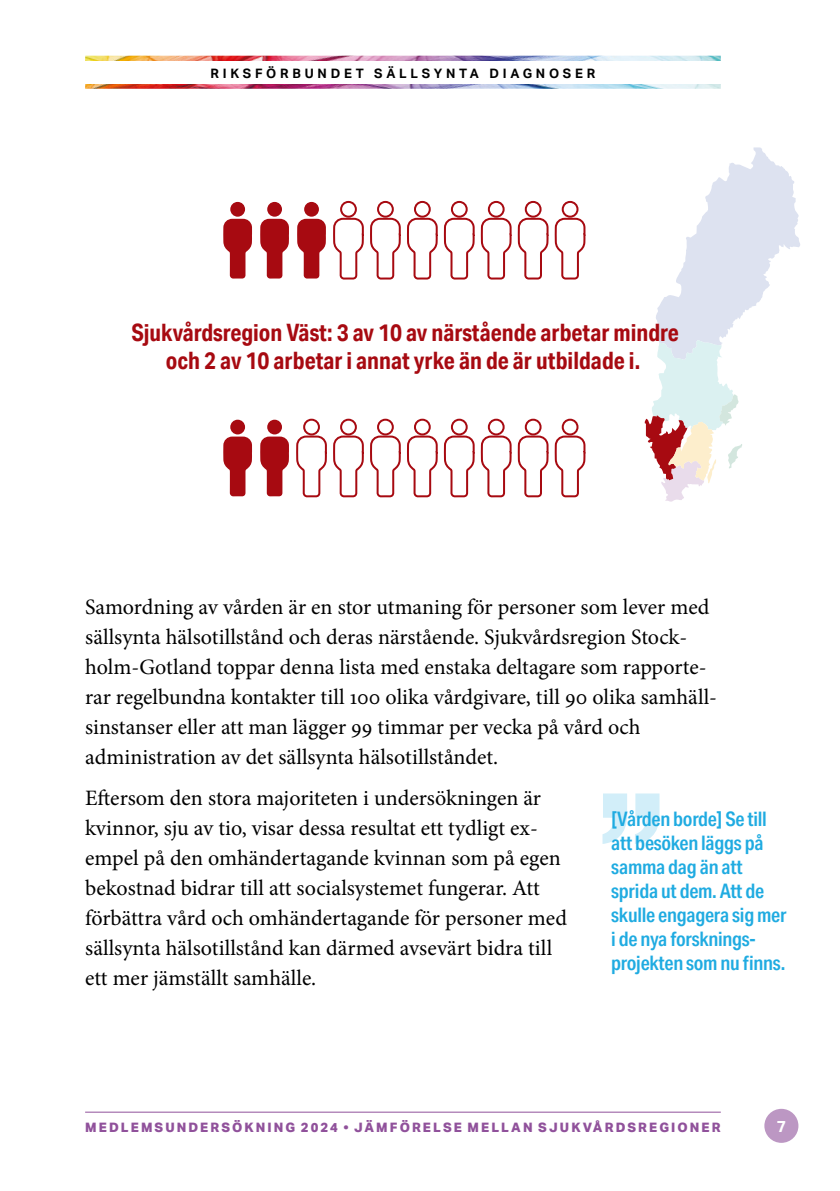
<style>
.page{position:relative;width:840px;height:1191px;background:#fff}
.page>*{position:absolute;margin:0;border:0;box-sizing:border-box;transform-origin:0 0}
.t1{font:700 24px/28.8px "Aktiv Grotesk Cd";color:#a70a11;text-align:center}
.t2{font:22px/30px "Minion Pro";color:#000}
.t3{font:600 20px/24px "Aktiv Grotesk Cd";letter-spacing:-.01em;color:#1fabe1}
.t4{font:700 16px "Aktiv Grotesk";color:#fff}
.t5{font:800 13px "Aktiv Grotesk";letter-spacing:.16em;color:#90519b}
.t6{font:700 13px "Aktiv Grotesk";letter-spacing:.29em;color:#000}
</style>
<div class="page">
<img style="left:85px;top:56px;width:635px;height:33px">
<div style="left:85px;top:61px;width:635px;height:23px;background:#fff"></div>
<div style="left:764px;top:1108px;width:34px;height:34px;background:#bc97c3;border-radius:50%"></div>
<hr style="left:85px;top:1111px;width:635px;height:1px;background:#90519b">
<svg style="left:644px;top:147px;width:156px;height:354px"></svg>
<svg style="left:602px;top:793px;width:57px;height:51px"></svg>
<div style="left:414px;top:201px;width:16px;height:17px;border:2px solid #a70a11;border-radius:50%"></div>
<svg style="left:451px;top:202px;width:15px;height:15px"></svg>
<div style="left:450px;top:201px;width:17px;height:17px;border:2px solid #a70a11;border-radius:50%"></div>
<svg style="left:488px;top:202px;width:15px;height:15px"></svg>
<div style="left:487px;top:201px;width:17px;height:17px;border:2px solid #a70a11;border-radius:50%"></div>
<svg style="left:525px;top:202px;width:15px;height:15px"></svg>
<div style="left:524px;top:201px;width:17px;height:17px;border:2px solid #a70a11;border-radius:50%"></div>
<div style="left:561px;top:201px;width:17px;height:17px;border:2px solid #a70a11;border-radius:50%"></div>
<svg style="left:297px;top:219px;width:29px;height:60px"></svg>
<div style="left:304px;top:202px;width:15px;height:15px;background:#a70a11;border-radius:50%"></div>
<svg style="left:260px;top:219px;width:29px;height:60px"></svg>
<div style="left:267px;top:202px;width:15px;height:15px;background:#a70a11;border-radius:50%"></div>
<svg style="left:223px;top:219px;width:29px;height:60px"></svg>
<div style="left:230px;top:202px;width:15px;height:15px;background:#a70a11;border-radius:50%"></div>
<div style="left:340px;top:201px;width:16px;height:17px;border:2px solid #a70a11;border-radius:50%"></div>
<svg style="left:333px;top:217px;width:253px;height:63px"></svg>
<div style="left:377px;top:201px;width:16px;height:17px;border:2px solid #a70a11;border-radius:50%"></div>
<div style="left:414px;top:419px;width:16px;height:16px;border:2px solid #a70a11;border-radius:50%"></div>
<div style="left:450px;top:419px;width:17px;height:16px;border:2px solid #a70a11;border-radius:50%"></div>
<div style="left:487px;top:419px;width:17px;height:16px;border:2px solid #a70a11;border-radius:50%"></div>
<div style="left:524px;top:419px;width:17px;height:16px;border:2px solid #a70a11;border-radius:50%"></div>
<div style="left:561px;top:419px;width:17px;height:16px;border:2px solid #a70a11;border-radius:50%"></div>
<div style="left:303px;top:419px;width:17px;height:16px;border:2px solid #a70a11;border-radius:50%"></div>
<svg style="left:260px;top:436px;width:29px;height:60px"></svg>
<div style="left:267px;top:420px;width:15px;height:14px;background:#a70a11;border-radius:50%"></div>
<svg style="left:223px;top:436px;width:29px;height:60px"></svg>
<div style="left:230px;top:420px;width:15px;height:14px;background:#a70a11;border-radius:50%"></div>
<div style="left:340px;top:419px;width:16px;height:16px;border:2px solid #a70a11;border-radius:50%"></div>
<svg style="left:296px;top:434px;width:290px;height:64px"></svg>
<div style="left:377px;top:419px;width:16px;height:16px;border:2px solid #a70a11;border-radius:50%"></div>
<p class="t6" style="left:210px;top:65px;width:386px">RIKSFÖRBUNDET SÄLLSYNTA DIAGNOSER</p>
<p class="t1" style="left:131px;top:317px;width:548px">Sjukvårdsregion Väst: 3 av 10 av närstående arbetar mindre och 2 av 10 arbetar i annat yrke än de är utbildade i.</p>
<p class="t2" style="left:85px;top:592px;width:633px">Samordning av vården är en stor utmaning för personer som lever med sällsynta hälsotillstånd och deras närstående. Sjukvårdsregion Stock&shy;holm-Gotland toppar denna lista med enstaka deltagare som rapporte&shy;rar regelbundna kontakter till 100 olika vårdgivare, till 90 olika samhäll&shy;sinstanser eller att man lägger 99 timmar per vecka på vård och administration av det sällsynta hälsotillståndet.</p>
<p class="t2" style="left:85px;top:783px;width:483px">Eftersom den stora majoriteten i undersökningen är kvinnor, sju av tio, visar dessa resultat ett tydligt ex&shy;empel på den omhändertagande kvinnan som på egen bekostnad bidrar till att socialsystemet fungerar. Att förbättra vård och omhändertagande för personer med sällsynta hälsotillstånd kan därmed avsevärt bidra till ett mer jämställt samhälle.</p>
<p class="t3" style="left:611px;top:807px;width:177px">[Vården borde] Se till att besöken läggs på samma dag än att sprida ut dem. Att de skulle engagera sig mer i de nya forsknings&shy;projekten som nu finns.</p>
<p class="t5" style="left:85px;top:1118px;width:636px">MEDLEMSUNDERSÖKNING 2024 • JÄMFÖRELSE MELLAN SJUKVÅRDSREGIONER</p>
<p class="t4" style="left:776px;top:1116px;width:11px">7</p>
</div>
